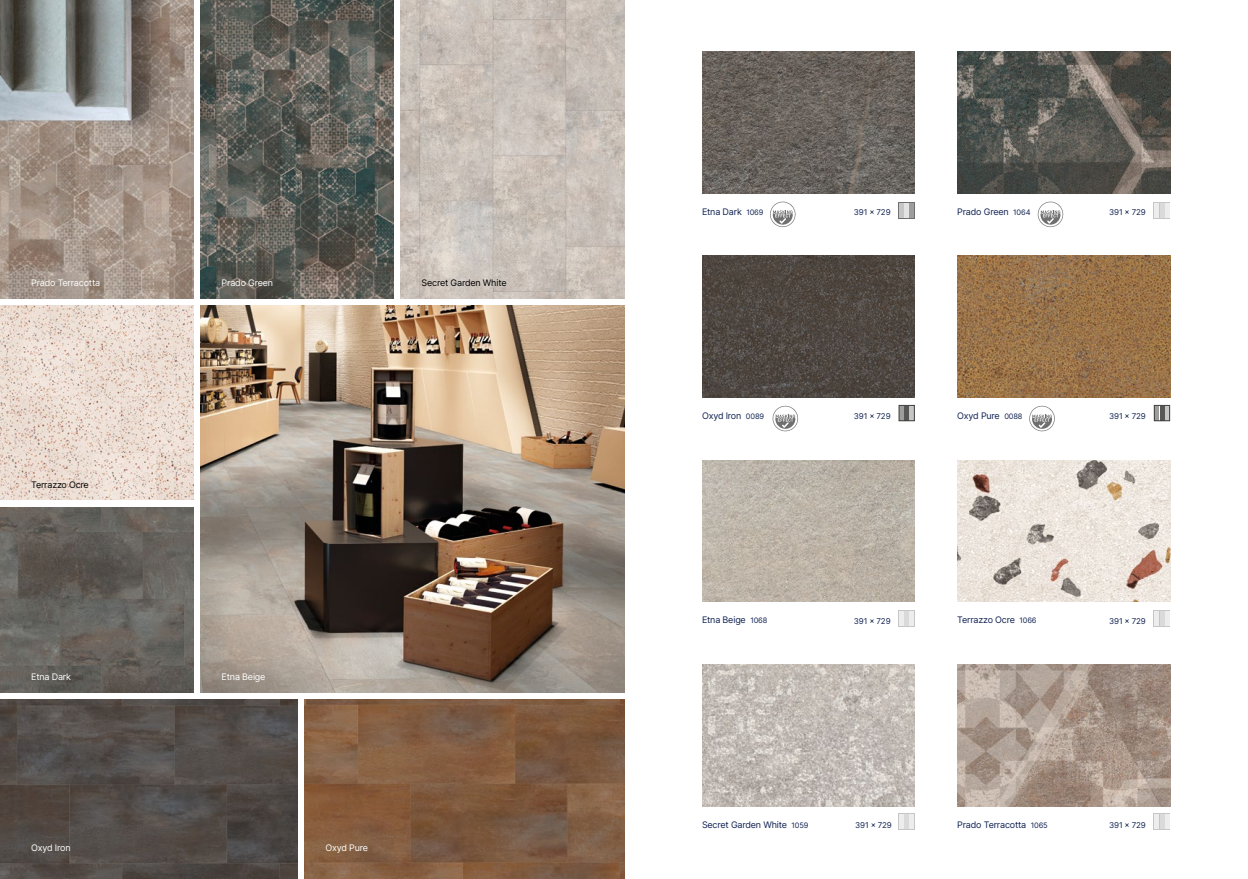
<style>
.page{position:relative;width:1248px;height:879px;background:#fff}
.page>*{position:absolute;margin:0;border:0;box-sizing:border-box;transform-origin:0 0}
.t1{font:9px "Inter";letter-spacing:-.02em;color:#0e2050}
.t2{font:9px "Inter";letter-spacing:-.02em;color:#fff}
.t3{font:9px "Inter";letter-spacing:-.02em;color:#000}
.t4{font:8px "Inter";letter-spacing:-.02em;color:#0e2050}
.s1{font-size:7.5px}
</style>
<div class="page">
<svg style="left:1153px;top:202px;width:16px;height:16px"></svg>
<div style="left:1159px;top:203px;width:5px;height:15px;background:#dadada"></div>
<svg style="left:898px;top:202px;width:16px;height:16px"></svg>
<hr style="left:904px;top:203px;width:4px;height:15px;background:#e3e3e3">
<hr style="left:899px;top:203px;width:4px;height:15px;background:#c6c6c6">
<div style="left:909px;top:203px;width:5px;height:15px;background:#9d9d9c"></div>
<svg style="left:770px;top:202px;width:25px;height:25px"></svg>
<svg style="left:772px;top:406px;width:26px;height:25px"></svg>
<svg style="left:1037px;top:202px;width:26px;height:25px"></svg>
<svg style="left:1029px;top:406px;width:25px;height:25px"></svg>
<svg style="left:903px;top:407px;width:6px;height:12px"></svg>
<hr style="left:904px;top:406px;width:4px;height:14px;background:#575756">
<hr style="left:899px;top:406px;width:4px;height:14px;background:#9d9d9c">
<div style="left:909px;top:406px;width:5px;height:14px;background:#c6c6c6"></div>
<div style="left:898px;top:405px;width:16px;height:16px;border:1px solid #3c3c3b"></div>
<div style="left:1154px;top:405px;width:15px;height:16px;background:#9d9d9c"></div>
<div style="left:1159px;top:406px;width:5px;height:14px;background:#575756"></div>
<div style="left:1164px;top:406px;width:5px;height:14px;background:#c6c6c6"></div>
<div style="left:1153px;top:405px;width:16px;height:16px;border:1px solid #3c3c3b"></div>
<svg style="left:1153px;top:611px;width:16px;height:16px"></svg>
<div style="left:1159px;top:611px;width:5px;height:15px;background:#dadada"></div>
<div style="left:898px;top:611px;width:16px;height:16px;background:#e3e3e3"></div>
<hr style="left:904px;top:611px;width:4px;height:15px;background:#dadada">
<hr style="left:899px;top:611px;width:4px;height:15px;background:#ededed">
<div style="left:909px;top:611px;width:5px;height:15px;background:#ededed"></div>
<svg style="left:1153px;top:814px;width:16px;height:16px"></svg>
<div style="left:1159px;top:814px;width:5px;height:15px;background:#dadada"></div>
<div style="left:898px;top:814px;width:16px;height:16px;background:#e3e3e3"></div>
<hr style="left:904px;top:814px;width:4px;height:15px;background:#dadada">
<hr style="left:899px;top:814px;width:4px;height:15px;background:#ededed">
<div style="left:909px;top:814px;width:5px;height:15px;background:#ededed"></div>
<img style="left:200px;top:305px;width:424px;height:387px">
<img style="left:0;top:305px;width:193px;height:195px">
<img style="left:0;top:507px;width:193px;height:185px">
<img style="left:0;top:0;width:193px;height:298px">
<img style="left:400px;top:0;width:224px;height:298px">
<img style="left:200px;top:0;width:193px;height:298px">
<img style="left:0;top:699px;width:297px;height:180px">
<img style="left:304px;top:699px;width:320px;height:180px">
<img style="left:702px;top:52px;width:212px;height:142px">
<img style="left:957px;top:52px;width:212px;height:142px">
<img style="left:957px;top:256px;width:212px;height:142px">
<img style="left:702px;top:256px;width:212px;height:142px">
<img style="left:702px;top:460px;width:212px;height:142px">
<img style="left:957px;top:460px;width:212px;height:142px">
<img style="left:957px;top:665px;width:212px;height:141px">
<img style="left:702px;top:665px;width:212px;height:141px">
<p class="t2" style="left:31px;top:276px;width:71px">Prado Terracotta</p>
<p class="t3" style="left:31px;top:478px;width:59px">Terrazzo Ocre</p>
<p class="t2" style="left:31px;top:670px;width:41px">Etna Dark</p>
<p class="t2" style="left:222px;top:276px;width:53px">Prado Green</p>
<p class="t3" style="left:421px;top:276px;width:87px">Secret Garden White</p>
<p class="t2" style="left:222px;top:670px;width:45px">Etna Beige</p>
<p class="t2" style="left:31px;top:841px;width:41px">Oxyd Iron</p>
<p class="t2" style="left:325px;top:841px;width:44px">Oxyd Pure</p>
<p class="t1" style="left:702px;top:205px;width:63px">Etna Dark <span class="s1">1069</span></p>
<p class="t4" style="left:853px;top:206px;width:38px">391 x 729</p>
<p class="t1" style="left:957px;top:205px;width:75px">Prado Green <span class="s1">1064</span></p>
<p class="t4" style="left:1109px;top:206px;width:38px">391 x 729</p>
<p class="t1" style="left:702px;top:409px;width:64px">Oxyd Iron <span class="s1">0089</span></p>
<p class="t4" style="left:853px;top:410px;width:38px">391 x 729</p>
<p class="t1" style="left:957px;top:409px;width:67px">Oxyd Pure <span class="s1">0088</span></p>
<p class="t4" style="left:1109px;top:410px;width:38px">391 x 729</p>
<p class="t1" style="left:702px;top:613px;width:67px">Etna Beige <span class="s1">1068</span></p>
<p class="t4" style="left:853px;top:615px;width:38px">391 x 729</p>
<p class="t1" style="left:957px;top:613px;width:81px">Terrazzo Ocre <span class="s1">1066</span></p>
<p class="t4" style="left:1109px;top:615px;width:38px">391 x 729</p>
<p class="t1" style="left:702px;top:818px;width:108px">Secret Garden White <span class="s1">1059</span></p>
<p class="t4" style="left:855px;top:819px;width:38px">391 x 729</p>
<p class="t1" style="left:957px;top:818px;width:92px">Prado Terracotta <span class="s1">1065</span></p>
<p class="t4" style="left:1109px;top:819px;width:38px">391 x 729</p>
</div>
